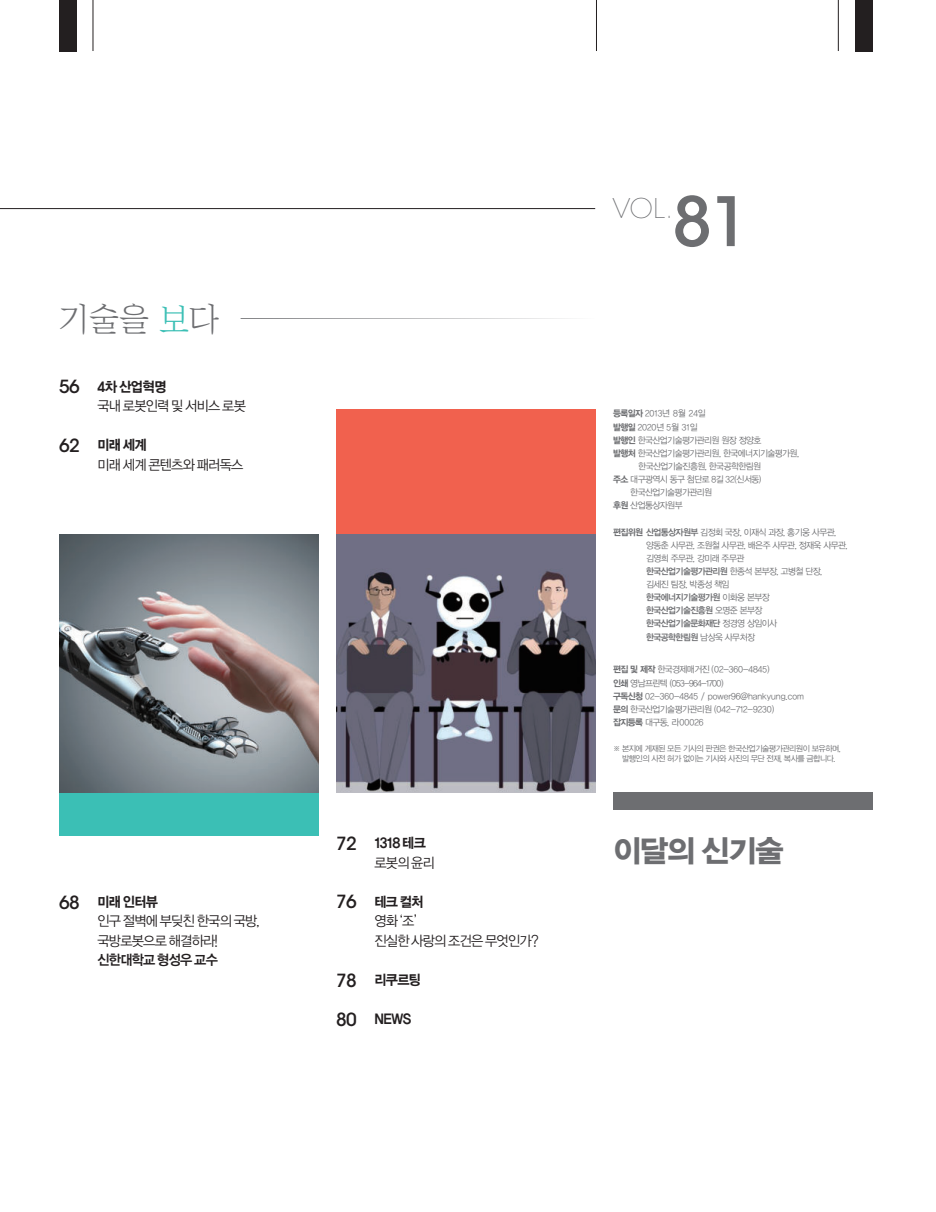
<style>
.page{position:relative;width:936px;height:1212px;background:#fff}
.page>*{position:absolute;margin:0;border:0;box-sizing:border-box;transform-origin:0 0}
.t1{font:500 67.5px "ITC Avant Garde Std";color:#6d6e71}
.t2{font:33px "Chosunilbo NM";color:#6d6e71}
.t3{font:30.6px "YDVYGO Std 16";letter-spacing:-.04em;color:#6d6e71}
.t4{font:200 27px "ITC Avant Garde Std";color:#6d6e71}
.t5{font:500 18px/39px "ITC Avant Garde Std";letter-spacing:-.03em;color:#231f20}
.t6{font:13.95px/19.5px "YDVYGO Std 12";letter-spacing:-.055em;color:#231f20;scale:.95 1}
.t7{font:13.95px "YDVYGO Std 15";letter-spacing:-.055em;color:#231f20;scale:.95 1}
.t8{font:13.95px "YDVYGO Std 14";letter-spacing:-.055em;color:#231f20;scale:.95 1}
.t9{font:9px/13px "YDVYGO Std 12";letter-spacing:-.065em;color:#6d6e71;scale:.96 1}
.t10{font:9px/13.2px "YDVYGO Std 12";color:#6d6e71;scale:.96 1}
.t11{font:9px/13px "YDVYGO Std 14";letter-spacing:-.065em;color:#6d6e71;scale:.96 1}
.t12{font:8.25px/10.5px "YDVYGO Std 12";letter-spacing:-.065em;color:#6d6e71;text-align:center;scale:.96 1}
.s1{color:#3bbfb5}
.s2{font-family:"YDVYGO Std 15"}
.s3{font-family:"YDVYGO Std 14"}
.s4{font-family:"YDVYGO Std 12"}
</style>
<div class="page">
<img style="left:59px;top:534px;width:259px;height:259px">
<img style="left:336px;top:534px;width:259px;height:259px">
<div style="left:59px;top:793px;width:259px;height:42px;background:#3bbfb5"></div>
<div style="left:613px;top:793px;width:259px;height:17px;background:#6d6e71"></div>
<div style="left:336px;top:409px;width:259px;height:125px;background:#f1614e"></div>
<div style="left:59px;top:0;width:17px;height:51px;background:#231f20"></div>
<hr style="left:93px;top:0;width:1px;height:51px;background:#231f20">
<hr style="left:596px;top:0;width:1px;height:51px;background:#231f20">
<div style="left:855px;top:0;width:17px;height:51px;background:#231f20"></div>
<hr style="left:838px;top:0;width:1px;height:51px;background:#231f20">
<hr style="left:0;top:208px;width:595px;height:1px;background:#231f20">
<hr style="left:240px;top:318px;width:355px;height:1px;background:#6d6e71">
<h2 class="t2" style="left:59px;top:302px;width:162px">기술을 <span class="s1">보</span>다</h2>
<h3 class="t5" style="left:59px;top:368px;width:22px">56</h3>
<h3 class="t5" style="left:59px;top:426px;width:22px">62</h3>
<h3 class="t7" style="left:97px;top:379px;width:74px">4차 산업혁명</h3>
<h3 class="t6" style="left:97px;top:396px;width:158px">국내 로봇인력 및 서비스 로봇</h3>
<h3 class="t7" style="left:97px;top:438px;width:53px">미래 세계</h3>
<h3 class="t6" style="left:97px;top:455px;width:155px">미래 세계 콘텐츠와 패러독스</h3>
<h3 class="t5" style="left:59px;top:883px;width:22px">68</h3>
<h3 class="t7" style="left:97px;top:894px;width:65px">미래 인터뷰</h3>
<h3 class="t6" style="left:97px;top:912px;width:173px">인구 절벽에 부딪친 한국의 국방, 국방로봇으로 해결하라!</h3>
<h3 class="t8" style="left:97px;top:953px;width:128px">신한대학교 형성우 교수</h3>
<h3 class="t5" style="left:336px;top:824px;width:22px">72</h3>
<h3 class="t5" style="left:336px;top:883px;width:22px">76</h3>
<h3 class="t5" style="left:336px;top:961px;width:22px">78<br>80</h3>
<h3 class="t7" style="left:374px;top:836px;width:56px">1318 테크</h3>
<h3 class="t6" style="left:374px;top:853px;width:65px">로봇의 윤리</h3>
<h3 class="t7" style="left:374px;top:894px;width:53px">테크 컬처</h3>
<h3 class="t6" style="left:374px;top:911px;width:174px">영화 ‘조’<br>진실한 사랑의 조건은 무엇인가?</h3>
<h3 class="t7" style="left:374px;top:972px;width:51px">리쿠르팅</h3>
<h3 class="t7" style="left:374px;top:1011px;width:41px">nEwS</h3>
<h3 class="t4" style="left:612px;top:193px;width:62px">VOL.</h3>
<h1 class="t1" style="left:672px;top:183px;width:79px">81</h1>
<p class="t10" style="left:613px;top:407px;width:98px"><span class="s2">등록일자</span> 2013년 8월 24일</p>
<p class="t10" style="left:613px;top:420px;width:90px"><span class="s2">발행일</span> 2020년 5월 31일</p>
<p class="t9" style="left:613px;top:434px;width:156px"><span class="s2">발행인</span> 한국산업기술평가관리원 원장 정양호</p>
<p class="t9" style="left:613px;top:447px;width:195px"><span class="s2">발행처</span> 한국산업기술평가관리원, 한국에너지기술평가원,</p>
<p class="t9" style="left:638px;top:460px;width:129px">한국산업기술진흥원, 한국공학한림원</p>
<p class="t9" style="left:613px;top:473px;width:156px"><span class="s2">주소</span> 대구광역시 동구 첨단로 8길 32(신서동)</p>
<p class="t9" style="left:630px;top:486px;width:87px">한국산업기술평가관리원</p>
<p class="t9" style="left:613px;top:499px;width:74px"><span class="s2">후원</span> 산업통상자원부</p>
<p class="t9" style="left:646px;top:525px;width:212px;text-indent:-33px"><span class="s2">편집위원</span> <span class="s3">산업통상자원부</span> 김정회 국장, 이재식 과장, 홍기웅 사무관, 양동춘 사무관, 조원철 사무관, 배은주 사무관, 정재욱 사무관, 김영희 주무관, 강미래 주무관<br><span class="s3">한국산업기술평가관리원</span> 한종석 본부장, 고병철 단장,<br>김세진 팀장, 박종성 책임</p>
<p class="t11" style="left:646px;top:591px;width:138px">한국에너지기술평가원 <span class="s4">이화웅 본부장 </span>한국산업기술진흥원 <span class="s4">오명준 본부장 </span>한국산업기술문화재단 <span class="s4">정경영 상임이사 </span>한국공학한림원 <span class="s4">남상욱 사무처장</span></p>
<p class="t10" style="left:613px;top:663px;width:200px"><span class="s2">편집 및 제작</span> 한국경제매거진 (02-360-4845)<br><span class="s2">인쇄</span> 영남프린텍 (053-964-1700)<br><span class="s2">구독신청</span> 02-360-4845 / power96@hankyung.com <span class="s2">문의</span> 한국산업기술평가관리원 (042-712-9230) <span class="s2">잡지등록</span> 대구동, 라00026</p>
<p class="t12" style="left:613px;top:743px;width:239px">※ 본지에 게재된 모든 기사의 판권은 한국산업기술평가관리원이 보유하며, 발행인의 사전 허가 없이는 기사와 사진의 무단 전재, 복사를 금합니다.</p>
<h3 class="t3" style="left:613px;top:835px;width:172px">이달의 신기술</h3>
</div>
